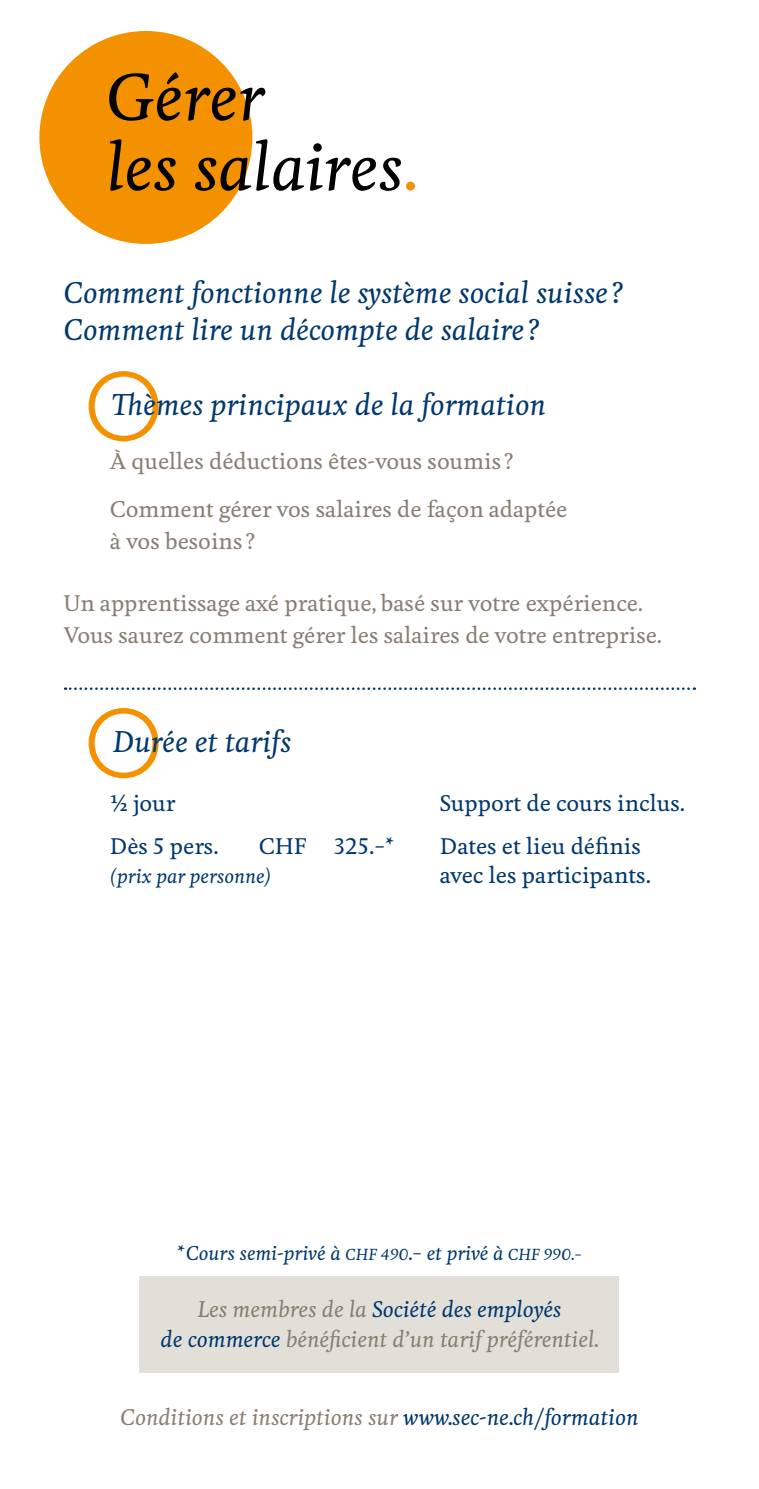
<style>
.page{position:relative;width:759px;height:1489px;background:#fff}
.page>*{position:absolute;margin:0;border:0;box-sizing:border-box;transform-origin:0 0}
.t1{font:300 97.5px "Brown";color:#f39100}
.t2{font:italic 500 62.5px/70px "Feijoa";color:#000}
.t3{font:italic 500 28px/37.5px "Feijoa";color:#00386f}
.t4{font:500 21.25px/32.5px "Feijoa";color:#887f71}
.t5{font:italic 500 21.25px/30px "Feijoa";color:#887f71;text-align:center}
.t6{font:500 21.25px/43px "Feijoa";color:#00386f}
.t7{font:italic 500 18.75px "Feijoa";color:#00386f}
.s1{color:#f39100}
.s2{font-size:15px}
.s3{color:#00386f}
.s4{font-style:normal;color:#00386f}
</style>
<div class="page">
<div style="left:139px;top:1276px;width:480px;height:96px;background:#e2dfd8"></div>
<div style="left:42px;top:33px;width:208px;height:208px;background:#f39100;border-radius:50%"></div>
<div style="left:39px;top:31px;width:213px;height:213px;border:5px solid #f39100;border-radius:50%"></div>
<svg style="left:65px;top:687px;width:629px;height:3px"></svg>
<h2 class="t2" style="left:106px;top:65px;width:312px">Gérer<br>les salaires<span class="s1">.</span></h2>
<h3 class="t3" style="left:64px;top:275px;width:560px">Comment fonctionne le système social suisse ?<br>Comment lire un décompte de salaire ?</h3>
<h1 class="t1" style="left:85px;top:334px;width:78px">O</h1>
<h3 class="t3" style="left:113px;top:387px;width:434px">Thèmes principaux de la formation</h3>
<p class="t4" style="left:110px;top:446px;width:405px">À quelles déductions êtes-vous soumis ?</p>
<p class="t4" style="left:110px;top:493px;width:459px">Comment gérer vos salaires de façon adaptée à vos besoins ?</p>
<p class="t4" style="left:64px;top:587px;width:599px">Un apprentissage axé pratique, basé sur votre expérience.<br>Vous saurez comment gérer les salaires de votre entreprise.</p>
<h1 class="t1" style="left:85px;top:671px;width:78px">O</h1>
<h3 class="t3" style="left:113px;top:724px;width:180px">Durée et tarifs</h3>
<p class="t6" style="left:110px;top:782px;width:110px">½ jour<br>Dès 5 pers.</p>
<p class="t6" style="left:259px;top:825px;width:49px">CHF</p>
<p class="t6" style="left:334px;top:825px;width:61px">325.–*</p>
<p class="t7" style="left:110px;top:863px;width:163px">(prix par personne)</p>
<p class="t6" style="left:439px;top:782px;width:247px">Support de cours inclus.<br>Dates et lieu définis</p>
<p class="t6" style="left:439px;top:853px;width:212px">avec les participants.</p>
<p class="t7" style="left:177px;top:1241px;width:406px">* Cours semi-privé à <span class="s2">CHF 490</span>.– et privé à <span class="s2">CHF 990.–</span></p>
<p class="t5" style="left:161px;top:1294px;width:439px">Les membres de la <span class="s3">Société des employés<br>de commerce</span> bénéficient d’un tarif préférentiel.</p>
<p class="t5" style="left:120px;top:1402px;width:519px">Conditions et inscriptions sur <span class="s3">www.sec</span><span class="s4">-</span><span class="s3">ne.ch/formation</span></p>
</div>
